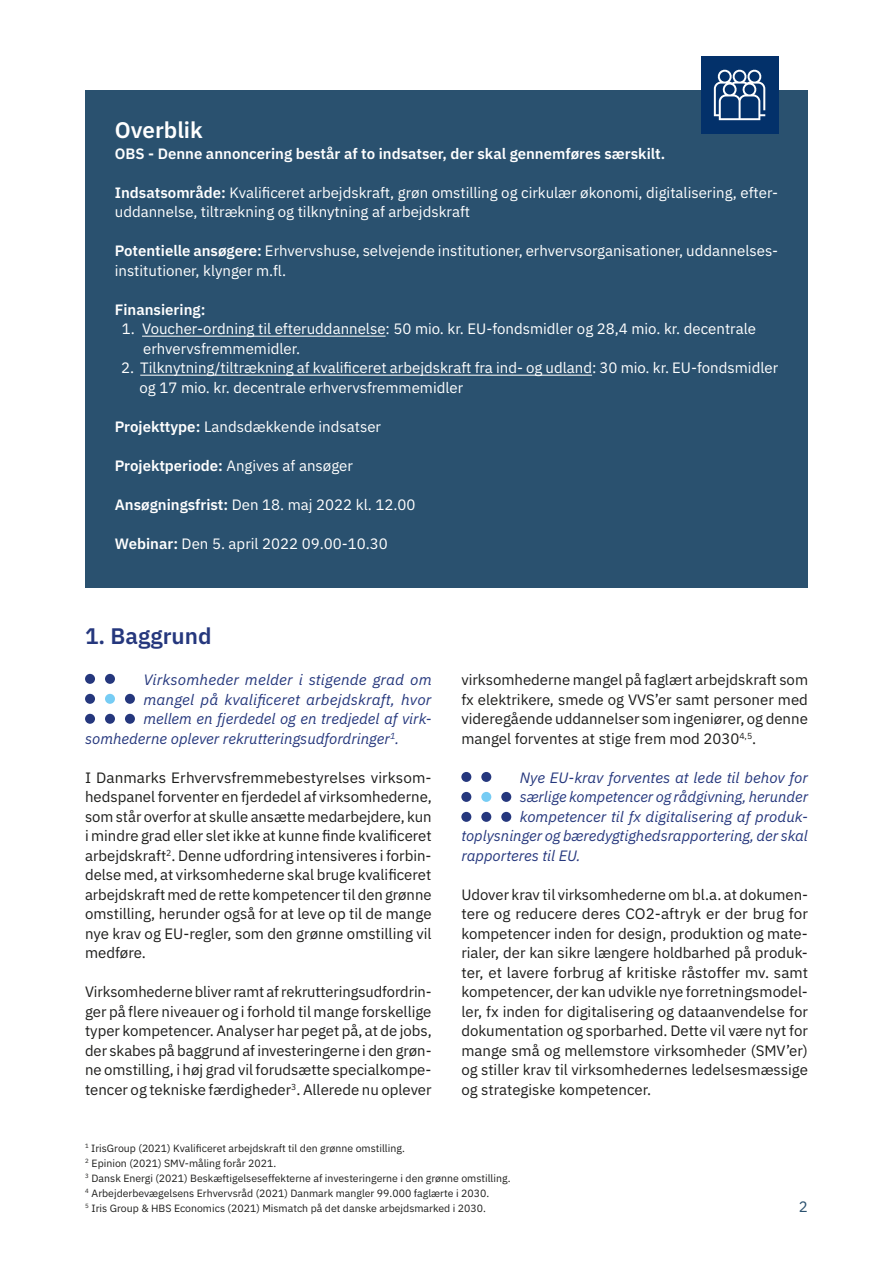
<style>
.page{position:relative;width:893px;height:1263px;background:#fff}
.page>*{position:absolute;margin:0;border:0;box-sizing:border-box;transform-origin:0 0}
.t1{font:600 22.5px "IBM Plex Sans";color:#25377d}
.t2{font:600 22.5px "IBM Plex Sans";color:#fff}
.t3{font:15px/19.5px "IBM Plex Sans";color:#1d1d1b;text-align:justify}
.t4{font:15px/19.5px "IBM Plex Sans";color:#fff}
.t5{font:italic 15px "IBM Plex Sans";color:#25377d}
.t6{font:600 15px "IBM Plex Sans";color:#fff}
.t7{font:15px "IBM Plex Sans";color:#2a516f}
.t8{font:10.5px/15px "IBM Plex Sans";color:#1d1d1b}
.s1{font-weight:600}
</style>
<div class="page">
<div style="left:85px;top:90px;width:723px;height:498px;background:#2a516f"></div>
<hr style="left:142px;top:336px;width:244px;height:1px;background:#fff">
<hr style="left:140px;top:375px;width:452px;height:1px;background:#fff">
<div style="left:701px;top:56px;width:77px;height:77px;background:#03316a"></div>
<svg style="left:714px;top:69px;width:51px;height:51px"></svg>
<div style="left:105px;top:694px;width:10px;height:10px;background:#76ccf4;border-radius:50%"></div>
<div style="left:85px;top:714px;width:10px;height:10px;background:#25377d;border-radius:50%"></div>
<div style="left:105px;top:674px;width:10px;height:10px;background:#25377d;border-radius:50%"></div>
<div style="left:125px;top:694px;width:10px;height:10px;background:#25377d;border-radius:50%"></div>
<div style="left:85px;top:694px;width:10px;height:10px;background:#25377d;border-radius:50%"></div>
<div style="left:85px;top:674px;width:10px;height:10px;background:#25377d;border-radius:50%"></div>
<div style="left:105px;top:714px;width:10px;height:10px;background:#25377d;border-radius:50%"></div>
<div style="left:125px;top:714px;width:10px;height:10px;background:#25377d;border-radius:50%"></div>
<div style="left:481px;top:792px;width:10px;height:10px;background:#76ccf4;border-radius:50%"></div>
<div style="left:461px;top:812px;width:10px;height:10px;background:#25377d;border-radius:50%"></div>
<div style="left:481px;top:772px;width:10px;height:10px;background:#25377d;border-radius:50%"></div>
<div style="left:501px;top:792px;width:10px;height:10px;background:#25377d;border-radius:50%"></div>
<div style="left:461px;top:792px;width:10px;height:10px;background:#25377d;border-radius:50%"></div>
<div style="left:461px;top:772px;width:10px;height:10px;background:#25377d;border-radius:50%"></div>
<div style="left:481px;top:812px;width:10px;height:10px;background:#25377d;border-radius:50%"></div>
<div style="left:501px;top:812px;width:10px;height:10px;background:#25377d;border-radius:50%"></div>
<h1 class="t2" style="left:115px;top:112px;width:89px">Overblik</h1>
<p class="t6" style="left:115px;top:142px;width:552px">OBS - Denne annoncering består af to indsatser, der skal gennemføres særskilt.</p>
<p class="t4" style="left:115px;top:181px;width:665px"><span class="s1">Indsatsområde:</span> Kvalificeret arbejdskraft, grøn omstilling og cirkulær økonomi, digitalisering, efter&shy;uddannelse, tiltrækning og tilknytning af arbejdskraft</p>
<p class="t4" style="left:115px;top:240px;width:665px"><span class="s1">Potentielle ansøgere:</span> Erhvervshuse, selvejende institutioner, erhvervsorganisationer, uddannelses&shy;institutioner, klynger m.fl.</p>
<p class="t6" style="left:115px;top:298px;width:92px">Finansiering:</p>
<p class="t4" style="left:143px;top:318px;width:614px;text-indent:-21px">1. Voucher-ordning til efteruddannelse: 50 mio. kr. EU-fondsmidler og 28,4 mio. kr. decentrale erhvervsfremmemidler.</p>
<p class="t4" style="left:140px;top:357px;width:640px;text-indent:-19px">2. Tilknytning/tiltrækning af kvalificeret arbejdskraft fra ind- og udland: 30 mio. kr. EU-fondsmidler og 17 mio. kr. decentrale erhvervsfremmemidler</p>
<p class="t4" style="left:115px;top:415px;width:268px"><span class="s1">Projekttype:</span> Landsdækkende indsatser</p>
<p class="t4" style="left:115px;top:454px;width:240px"><span class="s1">Projektperiode:</span> Angives af ansøger</p>
<p class="t4" style="left:115px;top:493px;width:302px"><span class="s1">Ansøgningsfrist:</span> Den 18. maj 2022 kl. 12.00</p>
<p class="t4" style="left:115px;top:532px;width:275px"><span class="s1">Webinar:</span> Den 5. april 2022 09.00-10.30</p>
<h1 class="t1" style="left:85px;top:619px;width:128px">1. Baggrund</h1>
<p class="t5" style="left:143px;top:668px;width:290px">Virksomheder melder i stigende grad om</p>
<p class="t5" style="left:143px;top:688px;width:289px">mangel på kvalificeret arbejdskraft, hvor</p>
<p class="t5" style="left:143px;top:707px;width:290px">mellem en fjerdedel og en tredjedel af virk-</p>
<p class="t5" style="left:85px;top:727px;width:316px">somhederne oplever rekrutteringsudfordringer<sup>1</sup>.</p>
<p class="t3" style="left:85px;top:766px;width:348px">I Danmarks Erhvervsfremmebestyrelses virksom&shy;hedspanel forventer en fjerdedel af virksomhederne, som står overfor at skulle ansætte medarbejdere, kun i mindre grad eller slet ikke at kunne finde kvalificeret arbejdskraft<sup>2</sup>. Denne udfordring intensiveres i forbin&shy;delse med, at virksomhederne skal bruge kvalificeret arbejdskraft med de rette kompetencer til den grønne omstilling, herunder også for at leve op til de mange nye krav og EU-regler, som den grønne omstilling vil medføre.</p>
<p class="t3" style="left:85px;top:981px;width:348px">Virksomhederne bliver ramt af rekrutteringsudfordrin&shy;ger på flere niveauer og i forhold til mange forskellige typer kompetencer. Analyser har peget på, at de jobs, der skabes på baggrund af investeringerne i den grøn&shy;ne omstilling, i høj grad vil forudsætte specialkompe&shy;tencer og tekniske færdigheder<sup>3</sup>. Allerede nu oplever</p>
<p class="t3" style="left:461px;top:669px;width:348px">virksomhederne mangel på faglært arbejdskraft som fx elektrikere, smede og VVS’er samt personer med videregående uddannelser som ingeniører, og denne mangel forventes at stige frem mod 2030<sup>4,5</sup>.</p>
<p class="t5" style="left:520px;top:766px;width:290px">Nye EU-krav forventes at lede til behov for</p>
<p class="t5" style="left:520px;top:785px;width:290px">særlige kompetencer og rådgivning, herunder</p>
<p class="t5" style="left:520px;top:805px;width:290px">kompetencer til fx digitalisering af produk-</p>
<p class="t5" style="left:461px;top:824px;width:348px">toplysninger og bæredygtighedsrapportering, der skal</p>
<p class="t5" style="left:461px;top:844px;width:121px">rapporteres til EU.</p>
<p class="t3" style="left:461px;top:883px;width:348px">Udover krav til virksomhederne om bl.a. at dokumen&shy;tere og reducere deres CO2-aftryk er der brug for kompetencer inden for design, produktion og mate&shy;rialer, der kan sikre længere holdbarhed på produk&shy;ter, et lavere forbrug af kritiske råstoffer mv. samt kompetencer, der kan udvikle nye forretningsmodel&shy;ler, fx inden for digitalisering og dataanvendelse for dokumentation og sporbarhed. Dette vil være nyt for mange små og mellemstore virksomheder (SMV’er) og stiller krav til virksomhedernes ledelsesmæssige og strategiske kompetencer.</p>
<p class="t8" style="left:85px;top:1140px;width:427px"><sup>1</sup> IrisGroup (2021) Kvalificeret arbejdskraft til den grønne omstilling.<br><sup>2</sup> Epinion (2021) SMV-måling forår 2021.<br><sup>3</sup> Dansk Energi (2021) Beskæftigelseseffekterne af investeringerne i den grønne omstilling.<br><sup>4</sup> Arbejderbevægelsens Erhvervsråd (2021) Danmark mangler 99.000 faglærte i 2030.<br><sup>5</sup> Iris Group &amp; HBS Economics (2021) Mismatch på det danske arbejdsmarked i 2030.</p>
<p class="t7" style="left:799px;top:1195px;width:10px">2</p>
</div>
